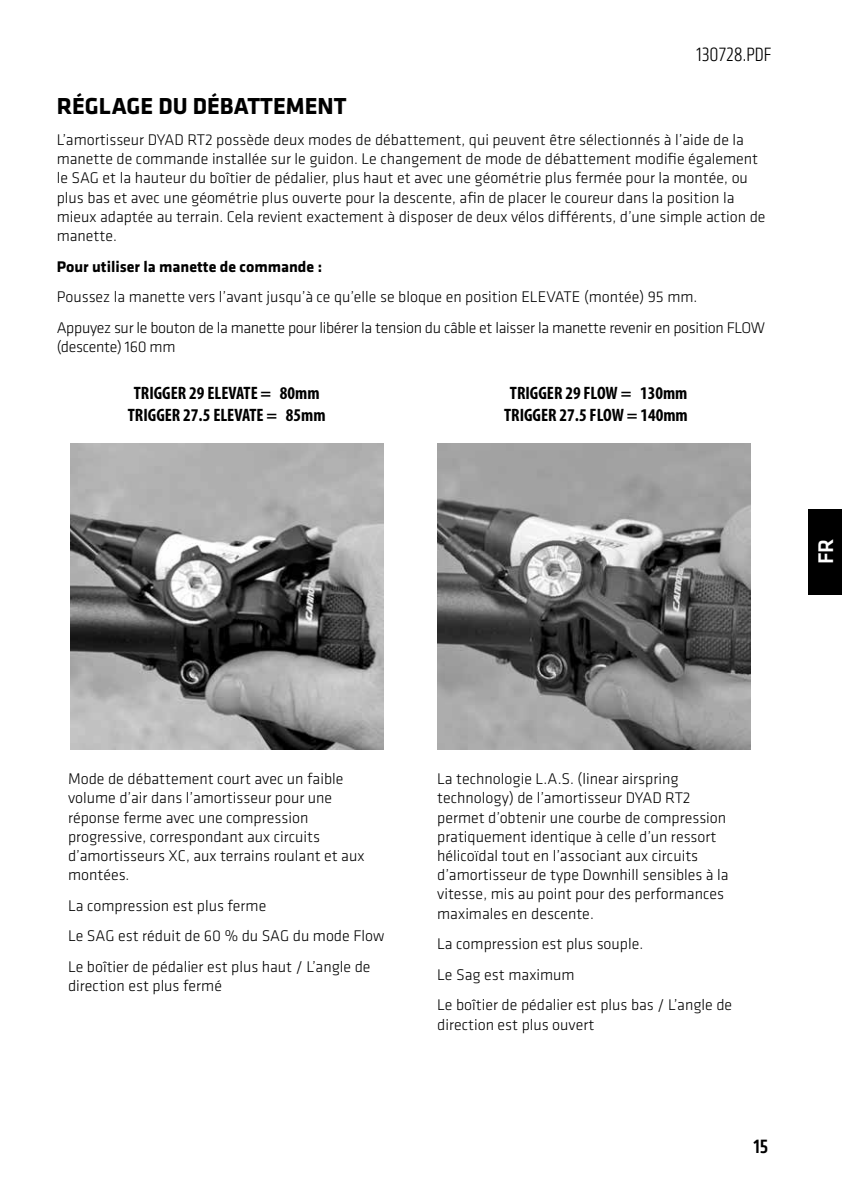
<style>
.page{position:relative;width:842px;height:1191px;background:#fff}
.page>*{position:absolute;margin:0;border:0;box-sizing:border-box;transform-origin:0 0}
.t1{font:700 24px "Klavika Basic";color:#000}
.t2{font:500 22px "Klavika Basic";color:#fff}
.t3{font:300 condensed 20px "Klavika";color:#000}
.t4{font:500 condensed 20px "Klavika";color:#000}
.t5{font:700 condensed 18px/21.6px "Myriad Pro";color:#000;text-align:center}
.t6{font:300 16px/19.2px "Klavika Basic";color:#000}
.t7{font:300 16px/30.6px "Klavika Basic";letter-spacing:-.02em;color:#000}
.t8{font:700 16px "Klavika Basic";color:#000}
</style>
<div class="page">
<div style="left:808px;top:509px;width:34px;height:85px;background:#000"></div>
<img style="left:70px;top:444px;width:313px;height:305px">
<img style="left:437px;top:444px;width:313px;height:305px">
<p class="t3" style="left:696px;top:44px;width:77px">130728.PDF</p>
<h1 class="t1" style="left:57px;top:89px;width:291px">Réglage du débattement</h1>
<p class="t6" style="left:57px;top:130px;width:710px">L’amortisseur DYAD RT2 possède deux modes de débattement, qui peuvent être sélectionnés à l’aide de la manette de commande installée sur le guidon. Le changement de mode de débattement modifie également le SAG et la hauteur du boîtier de pédalier, plus haut et avec une géométrie plus fermée pour la montée, ou plus bas et avec une géométrie plus ouverte pour la descente, afin de placer le coureur dans la position la mieux adaptée au terrain. Cela revient exactement à disposer de deux vélos différents, d’une simple action de manette.</p>
<p class="t8" style="left:57px;top:255px;width:267px">Pour utiliser la manette de commande :</p>
<p class="t7" style="left:57px;top:281px;width:710px">Poussez la manette vers l’avant jusqu’à ce qu’elle se bloque en position ELEVATE (montée) 95 mm.<br>Appuyez sur le bouton de la manette pour libérer la tension du câble et laisser la manette revenir en position FLOW</p>
<p class="t7" style="left:57px;top:331px;width:120px">(descente) 160 mm</p>
<p class="t5" style="left:128px;top:383px;width:199px">TRIGGER 29 ELEVATE = 80mm<br>TRIGGER 27.5 ELEVATE = 85mm</p>
<p class="t5" style="left:504px;top:383px;width:185px">TRIGGER 29 FLOW = 130mm<br>TRIGGER 27.5 FLOW = 140mm</p>
<h2 class="t2" style="left:811px;top:564px;width:27px;rotate:-90deg">FR</h2>
<p class="t6" style="left:68px;top:769px;width:298px">Mode de débattement court avec un faible volume d’air dans l’amortisseur pour une réponse ferme avec une compression progressive, correspondant aux circuits d’amortisseurs XC, aux terrains roulant et aux montées.</p>
<p class="t6" style="left:68px;top:890px;width:318px;line-height:30.6px">La compression est plus ferme<br>Le SAG est réduit de 60 % du SAG du mode Flow<br>Le boîtier de pédalier est plus haut / L’angle de</p>
<p class="t6" style="left:68px;top:976px;width:155px">direction est plus fermé</p>
<p class="t6" style="left:437px;top:769px;width:293px">La technologie L.A.S. (linear airspring technology) de l’amortisseur DYAD RT2 permet d’obtenir une courbe de compression pratiquement identique à celle d’un ressort hélicoïdal tout en l’associant aux circuits d’amortisseur de type Downhill sensibles à la vitesse, mis au point pour des performances maximales en descente.</p>
<p class="t6" style="left:437px;top:928px;width:297px;line-height:30.6px">La compression est plus souple.<br>Le Sag est maximum<br>Le boîtier de pédalier est plus bas / L’angle de</p>
<p class="t6" style="left:437px;top:1014px;width:159px">direction est plus ouvert</p>
<p class="t4" style="left:753px;top:1133px;width:16px">15</p>
</div>
